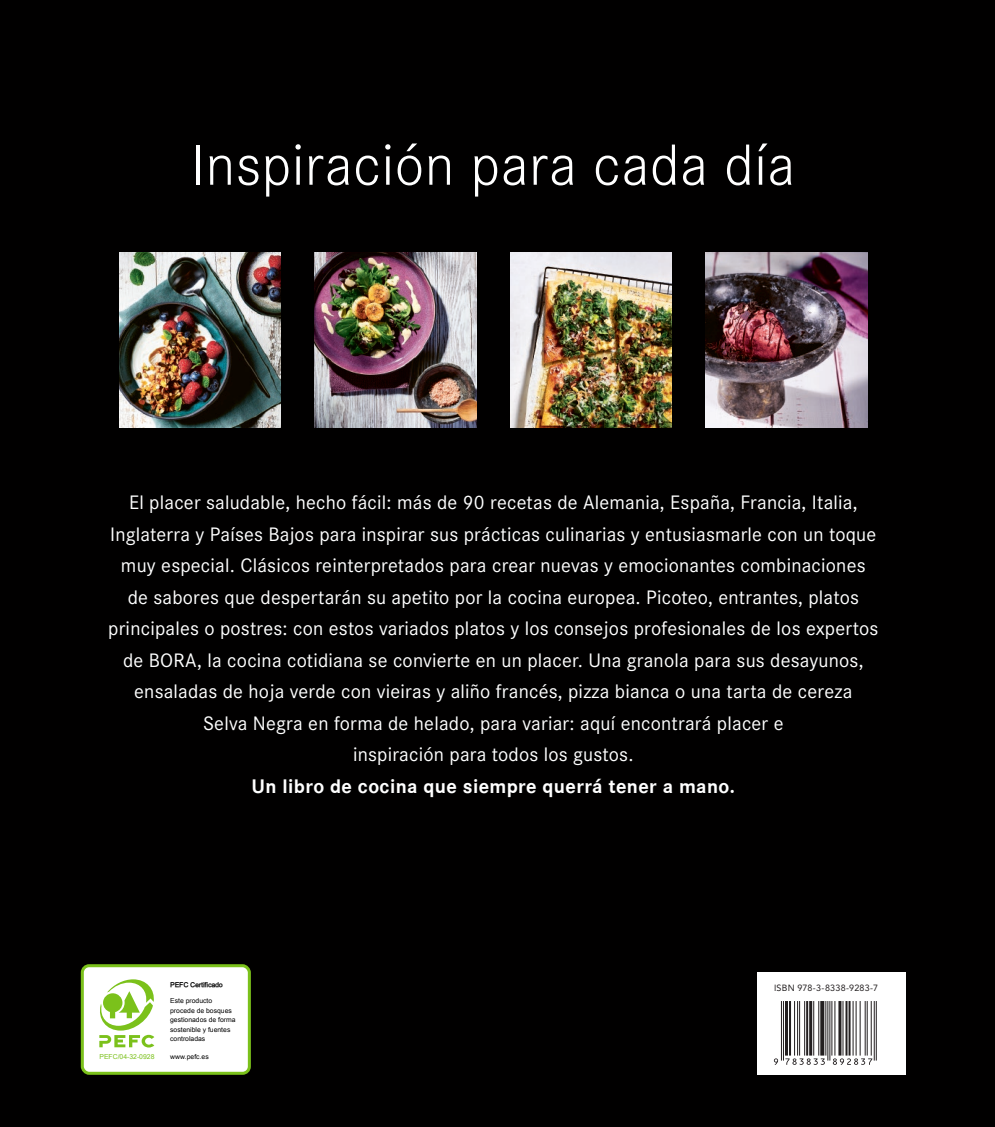
<style>
.page{position:relative;width:995px;height:1127px;background:#010000}
.page>*{position:absolute;margin:0;border:0;box-sizing:border-box;transform-origin:0 0}
.t1{font:300 60px "Corporate S Global";letter-spacing:.01em;color:#fff}
.t2{font:20.25px/31.5px "Corporate S Global";letter-spacing:.01em;color:#fff;text-align:center}
.t3{font:700 20.25px "Corporate S Global";letter-spacing:.02em;color:#fff}
.t4{font:9px "Avenir LT Std";letter-spacing:.02em;color:#231f20}
.t5{font:6.75px/9.6px "Arial Unicode MS";color:#000}
.t6{font:6.75px "Arial Unicode MS";color:#7bc11b}
.t7{font:6.75px "Cairo Font 1 0";color:#000}
</style>
<div class="page">
<img style="left:706px;top:253px;width:161px;height:174px">
<img style="left:119px;top:253px;width:162px;height:174px">
<img style="left:315px;top:253px;width:161px;height:174px">
<img style="left:510px;top:253px;width:162px;height:174px">
<div style="left:82px;top:966px;width:167px;height:107px;background:#fff;border-radius:7px"></div>
<div style="left:81px;top:964px;width:170px;height:111px;border:3px solid #7bc11b;border-radius:7px"></div>
<svg style="left:99px;top:979px;width:56px;height:68px"></svg>
<div style="left:757px;top:972px;width:149px;height:102px;background:#fff"></div>
<hr style="left:876px;top:1001px;width:1px;height:59px;background:#231f20">
<hr style="left:874px;top:1001px;width:1px;height:59px;background:#231f20">
<hr style="left:871px;top:1001px;width:1px;height:54px;background:#231f20">
<hr style="left:867px;top:1001px;width:1px;height:54px;background:#231f20">
<hr style="left:865px;top:1001px;width:1px;height:54px;background:#231f20">
<hr style="left:860px;top:1001px;width:1px;height:54px;background:#231f20">
<hr style="left:856px;top:1001px;width:1px;height:54px;background:#231f20">
<hr style="left:853px;top:1001px;width:1px;height:54px;background:#231f20">
<hr style="left:849px;top:1001px;width:2px;height:54px;background:#231f20">
<hr style="left:845px;top:1001px;width:3px;height:54px;background:#231f20">
<hr style="left:842px;top:1001px;width:1px;height:54px;background:#231f20">
<hr style="left:838px;top:1001px;width:3px;height:54px;background:#231f20">
<hr style="left:834px;top:1001px;width:1px;height:54px;background:#231f20">
<hr style="left:831px;top:1001px;width:1px;height:54px;background:#231f20">
<hr style="left:829px;top:1001px;width:1px;height:59px;background:#231f20">
<hr style="left:827px;top:1001px;width:1px;height:59px;background:#231f20">
<hr style="left:825px;top:1001px;width:1px;height:54px;background:#231f20">
<svg style="left:820px;top:1001px;width:4px;height:54px"></svg>
<hr style="left:818px;top:1001px;width:1px;height:54px;background:#231f20">
<hr style="left:813px;top:1001px;width:1px;height:54px;background:#231f20">
<hr style="left:809px;top:1001px;width:3px;height:54px;background:#231f20">
<hr style="left:806px;top:1001px;width:2px;height:54px;background:#231f20">
<hr style="left:804px;top:1001px;width:1px;height:54px;background:#231f20">
<hr style="left:799px;top:1001px;width:1px;height:54px;background:#231f20">
<hr style="left:797px;top:1001px;width:1px;height:54px;background:#231f20">
<hr style="left:794px;top:1001px;width:1px;height:54px;background:#231f20">
<hr style="left:789px;top:1001px;width:2px;height:54px;background:#231f20">
<hr style="left:785px;top:1001px;width:3px;height:54px;background:#231f20">
<hr style="left:783px;top:1001px;width:1px;height:59px;background:#231f20">
<hr style="left:781px;top:1001px;width:1px;height:59px;background:#231f20">
<svg style="left:774px;top:1058px;width:98px;height:7px"></svg>
<h1 class="t1" style="left:191px;top:123px;width:605px">Inspiración para cada día</h1>
<p class="t2" style="left:108px;top:487px;width:772px">El placer saludable, hecho fácil: más de 90 recetas de Alemania, España, Francia, Italia, Inglaterra y Países Bajos para inspirar sus prácticas culinarias y entusiasmarle con un toque muy especial. Clásicos reinterpretados para crear nuevas y emocionantes combinaciones<br>de sabores que despertarán su apetito por la cocina europea. Picoteo, entrantes, platos principales o postres: con estos variados platos y los consejos profesionales de los expertos de BORA, la cocina cotidiana se convierte en un placer. Una granola para sus desayunos, ensaladas de hoja verde con vieiras y aliño francés, pizza bianca o una tarta de cereza<br>Selva Negra en forma de helado, para variar: aquí encontrará placer e<br>inspiración para todos los gustos.</p>
<p class="t3" style="left:252px;top:774px;width:485px">Un libro de cocina que siempre querrá tener a mano.</p>
<p class="t6" style="left:100px;top:1052px;width:56px">PEFC/04-32-0928</p>
<p class="t7" style="left:170px;top:980px;width:54px">PEFC Certificado</p>
<p class="t5" style="left:170px;top:996px;width:67px">Este producto procede de bosques gestionados de forma sostenible y fuentes controladas</p>
<p class="t5" style="left:170px;top:1052px;width:40px">www.pefc.es</p>
<p class="t4" style="left:774px;top:983px;width:105px">ISBN 978-3-8338-9283-7</p>
</div>
